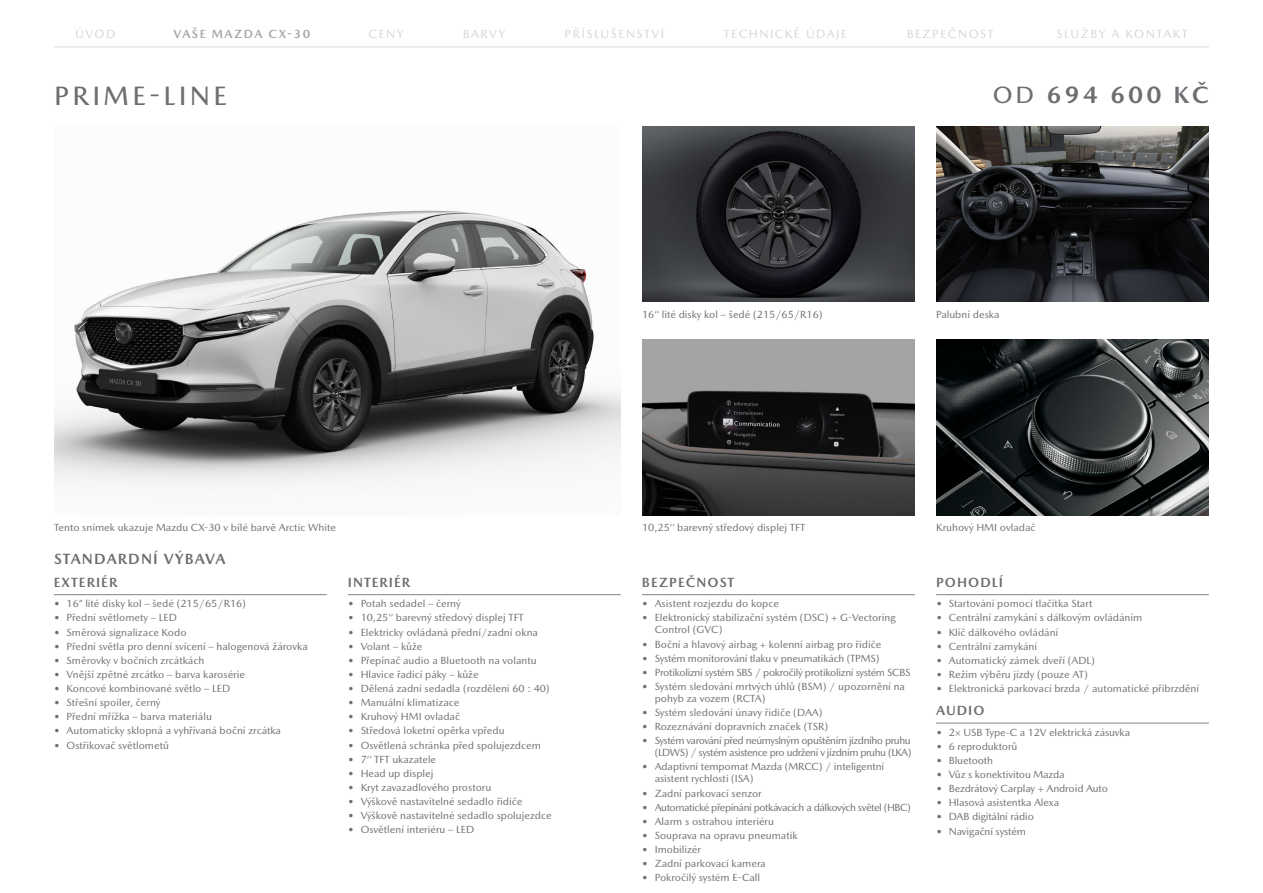
<style>
.page{position:relative;width:1263px;height:893px;background:#fff}
.page>*{position:absolute;margin:0;border:0;box-sizing:border-box;transform-origin:0 0}
.t1{font:500 27px "Mazda Type Cyrillic";letter-spacing:.125em;color:#6d6e71}
.t2{font:700 24px "Mazda Type Cyrillic";letter-spacing:.125em;color:#6d6e71}
.t3{font:700 15px "Mazda Type Cyrillic";letter-spacing:.075em;color:#6d6e71}
.t4{font:700 13.5px "Mazda Type Cyrillic";letter-spacing:.075em;color:#6d6e71}
.t5{font:12px "Mazda Type Cyrillic";letter-spacing:.125em;color:#d5d5d5}
.t6{font:700 12px "Mazda Type Cyrillic";letter-spacing:.125em;color:#a7a9ac}
.t7{font:10.5px/12px "Mazda Type Cyrillic";color:#6d6e71}
.t8{font:10.5px/12px "Mazda Type Cyrillic";letter-spacing:-.04em;color:#6d6e71;text-align:right}
.t9{font:10.5px "Mazda Type Cyrillic";letter-spacing:-.03em;color:#6d6e71}
.t10{font:10.5px "Mazda Type Cyrillic";letter-spacing:-.02em;color:#6d6e71}
.s1{font-weight:500}
</style>
<div class="page">
<img style="left:642px;top:126px;width:273px;height:176px">
<hr style="left:54px;top:594px;width:273px;height:1px;background:#808285">
<hr style="left:348px;top:594px;width:273px;height:1px;background:#808285">
<hr style="left:642px;top:594px;width:273px;height:1px;background:#808285">
<hr style="left:936px;top:594px;width:273px;height:1px;background:#808285">
<hr style="left:936px;top:723px;width:273px;height:1px;background:#808285">
<img style="left:642px;top:339px;width:273px;height:176px">
<img style="left:936px;top:339px;width:273px;height:176px">
<img style="left:936px;top:126px;width:273px;height:176px">
<img style="left:54px;top:210px;width:567px;height:276px">
<hr style="left:54px;top:46px;width:1155px;height:2px;background:#e7e7e7">
<p class="t5" style="left:75px;top:26px;width:42px">ÚVOD</p>
<p class="t6" style="left:174px;top:26px;width:138px">VAŠE MAZDA CX-30</p>
<p class="t5" style="left:369px;top:26px;width:36px">CENY</p>
<p class="t5" style="left:463px;top:26px;width:44px">BARVY</p>
<p class="t5" style="left:565px;top:26px;width:101px">PŘÍSLUŠENSTVÍ</p>
<p class="t5" style="left:724px;top:26px;width:125px">TECHNICKÉ ÚDAJE</p>
<p class="t5" style="left:907px;top:26px;width:88px">BEZPEČNOST</p>
<p class="t5" style="left:1056px;top:26px;width:133px">SLUŽBY A KONTAKT</p>
<h1 class="t1" style="left:54px;top:80px;width:175px">PRIME-LINE</h1>
<p class="t7" style="left:54px;top:522px;width:283px">Tento snímek ukazuje Mazdu CX-30 v bílé barvě Arctic White</p>
<h3 class="t3" style="left:54px;top:550px;width:173px">STANDARDNÍ VÝBAVA</h3>
<p class="t4" style="left:54px;top:574px;width:65px">EXTERIÉR</p>
<p class="t7" style="left:54px;top:598px;width:194px">• 16” lité disky kol – šedé (215/65/R16)</p>
<p class="t7" style="left:54px;top:612px;width:124px">• Přední světlomety – LED</p>
<p class="t7" style="left:54px;top:626px;width:134px">• Směrová signalizace Kodo</p>
<p class="t7" style="left:54px;top:640px;width:255px">• Přední světla pro denní svícení – halogenová žárovka</p>
<p class="t7" style="left:54px;top:654px;width:152px">• Směrovky v bočních zrcátkách</p>
<p class="t7" style="left:54px;top:668px;width:193px">• Vnější zpětné zrcátko – barva karosérie</p>
<p class="t7" style="left:54px;top:682px;width:178px">• Koncové kombinované světlo – LED</p>
<p class="t7" style="left:54px;top:696px;width:108px">• Střešní spoiler, černý</p>
<p class="t7" style="left:54px;top:711px;width:160px">• Přední mřížka – barva materiálu</p>
<p class="t7" style="left:54px;top:725px;width:229px">• Automaticky sklopná a vyhřívaná boční zrcátka</p>
<p class="t7" style="left:54px;top:739px;width:117px">• Ostřikovač světlometů</p>
<p class="t4" style="left:348px;top:574px;width:64px">INTERIÉR</p>
<p class="t7" style="left:348px;top:598px;width:114px">• Potah sedadel – černý</p>
<p class="t7" style="left:348px;top:612px;width:177px">• 10,25‘‘ barevný středový displej TFT</p>
<p class="t7" style="left:348px;top:626px;width:192px">• Elektricky ovládaná přední/zadní okna</p>
<p class="t7" style="left:348px;top:640px;width:76px">• Volant – kůže</p>
<p class="t7" style="left:348px;top:654px;width:190px">• Přepínač audio a Bluetooth na volantu</p>
<p class="t7" style="left:348px;top:668px;width:132px">• Hlavice řadicí páky – kůže</p>
<p class="t7" style="left:348px;top:682px;width:203px">• Dělená zadní sedadla (rozdělení 60 : 40)</p>
<p class="t7" style="left:348px;top:696px;width:113px">• Manuální klimatizace</p>
<p class="t7" style="left:348px;top:711px;width:114px">• Kruhový HMI ovladač</p>
<p class="t7" style="left:348px;top:725px;width:158px">• Středová loketní opěrka vpředu</p>
<p class="t7" style="left:348px;top:739px;width:194px">• Osvětlená schránka před spolujezdcem</p>
<p class="t7" style="left:348px;top:753px;width:90px">• 7‘‘ TFT ukazatele</p>
<p class="t7" style="left:348px;top:767px;width:87px">• Head up displej</p>
<p class="t7" style="left:348px;top:781px;width:145px">• Kryt zavazadlového prostoru</p>
<p class="t7" style="left:348px;top:795px;width:176px">• Výškově nastavitelné sedadlo řidiče</p>
<p class="t7" style="left:348px;top:809px;width:205px">• Výškově nastavitelné sedadlo spolujezdce</p>
<p class="t7" style="left:348px;top:824px;width:128px">• Osvětlení interiéru – LED</p>
<h2 class="t2" style="left:993px;top:80px;width:218px"><span class="s1">OD</span> 694 600 KČ</h2>
<p class="t7" style="left:642px;top:309px;width:182px">16‘‘ lité disky kol – šedé (215/65/R16)</p>
<p class="t7" style="left:936px;top:309px;width:65px">Palubní deska</p>
<p class="t7" style="left:642px;top:522px;width:165px">10,25‘‘ barevný středový displej TFT</p>
<p class="t7" style="left:936px;top:522px;width:101px">Kruhový HMI ovladač</p>
<p class="t4" style="left:642px;top:574px;width:94px">BEZPEČNOST</p>
<p class="t7" style="left:642px;top:598px;width:139px">• Asistent rozjezdu do kopce</p>
<p class="t7" style="left:655px;top:612px;width:243px;text-indent:-13px">• Elektronický stabilizační systém (DSC) + G-Vectoring<br>Control (GVC)</p>
<p class="t7" style="left:642px;top:638px;width:241px">• Boční a hlavový airbag + kolenní airbag pro řidiče</p>
<p class="t10" style="left:642px;top:652px;width:239px">• Systém monitorování tlaku v pneumatikách (TPMS)</p>
<p class="t9" style="left:642px;top:666px;width:270px">• Protikolizní systém SBS / pokročilý protikolizní systém SCBS</p>
<p class="t7" style="left:655px;top:680px;width:252px;text-indent:-13px">• Systém sledování mrtvých úhlů (BSM) / upozornění na pohyb za vozem (RCTA)</p>
<p class="t7" style="left:642px;top:706px;width:182px">• Systém sledování únavy řidiče (DAA)</p>
<p class="t7" style="left:642px;top:720px;width:188px">• Rozeznávání dopravních značek (TSR)</p>
<p class="t8" style="left:642px;top:735px;width:271px">• Systém varování před neúmyslným opuštěním jízdního pruhu (LDWS) / systém asistence pro udržení v jízdním pruhu (LKA)</p>
<p class="t7" style="left:655px;top:761px;width:231px;text-indent:-13px">• Adaptivní tempomat Mazda (MRCC) / inteligentní asistent rychlosti (ISA)</p>
<p class="t7" style="left:642px;top:787px;width:121px">• Zadní parkovací senzor</p>
<p class="t8" style="left:642px;top:801px;width:271px">• Automatické přepínání potkávacích a dálkových světel (HBC)</p>
<p class="t7" style="left:642px;top:815px;width:134px">• Alarm s ostrahou interiéru</p>
<p class="t7" style="left:642px;top:829px;width:157px">• Souprava na opravu pneumatik</p>
<p class="t7" style="left:642px;top:843px;width:61px">• Imobilizér</p>
<p class="t7" style="left:642px;top:857px;width:125px">• Zadní parkovací kamera</p>
<p class="t7" style="left:642px;top:872px;width:120px">• Pokročilý systém E-Call</p>
<p class="t4" style="left:936px;top:574px;width:69px">POHODLÍ</p>
<p class="t7" style="left:936px;top:598px;width:158px">• Startování pomocí tlačítka Start</p>
<p class="t7" style="left:936px;top:612px;width:208px">• Centrální zamykání s dálkovým ovládáním</p>
<p class="t7" style="left:936px;top:626px;width:124px">• Klíč dálkového ovládání</p>
<p class="t7" style="left:936px;top:640px;width:103px">• Centrální zamykání</p>
<p class="t7" style="left:936px;top:654px;width:160px">• Automatický zámek dveří (ADL)</p>
<p class="t7" style="left:936px;top:668px;width:153px">• Režim výběru jízdy (pouze AT)</p>
<p class="t7" style="left:936px;top:682px;width:265px">• Elektronická parkovací brzda / automatické přibrzdění</p>
<p class="t4" style="left:936px;top:702px;width:50px">AUDIO</p>
<p class="t7" style="left:936px;top:726px;width:196px">• 2× USB Type-C a 12V elektrická zásuvka</p>
<p class="t7" style="left:936px;top:740px;width:83px">• 6 reproduktorů</p>
<p class="t7" style="left:936px;top:754px;width:59px">• Bluetooth</p>
<p class="t7" style="left:936px;top:768px;width:130px">• Vůz s konektivitou Mazda</p>
<p class="t7" style="left:936px;top:782px;width:174px">• Bezdrátový Carplay + Android Auto</p>
<p class="t7" style="left:936px;top:797px;width:125px">• Hlasová asistentka Alexa</p>
<p class="t7" style="left:936px;top:811px;width:99px">• DAB digitální rádio</p>
<p class="t7" style="left:936px;top:825px;width:91px">• Navigační systém</p>
</div>
